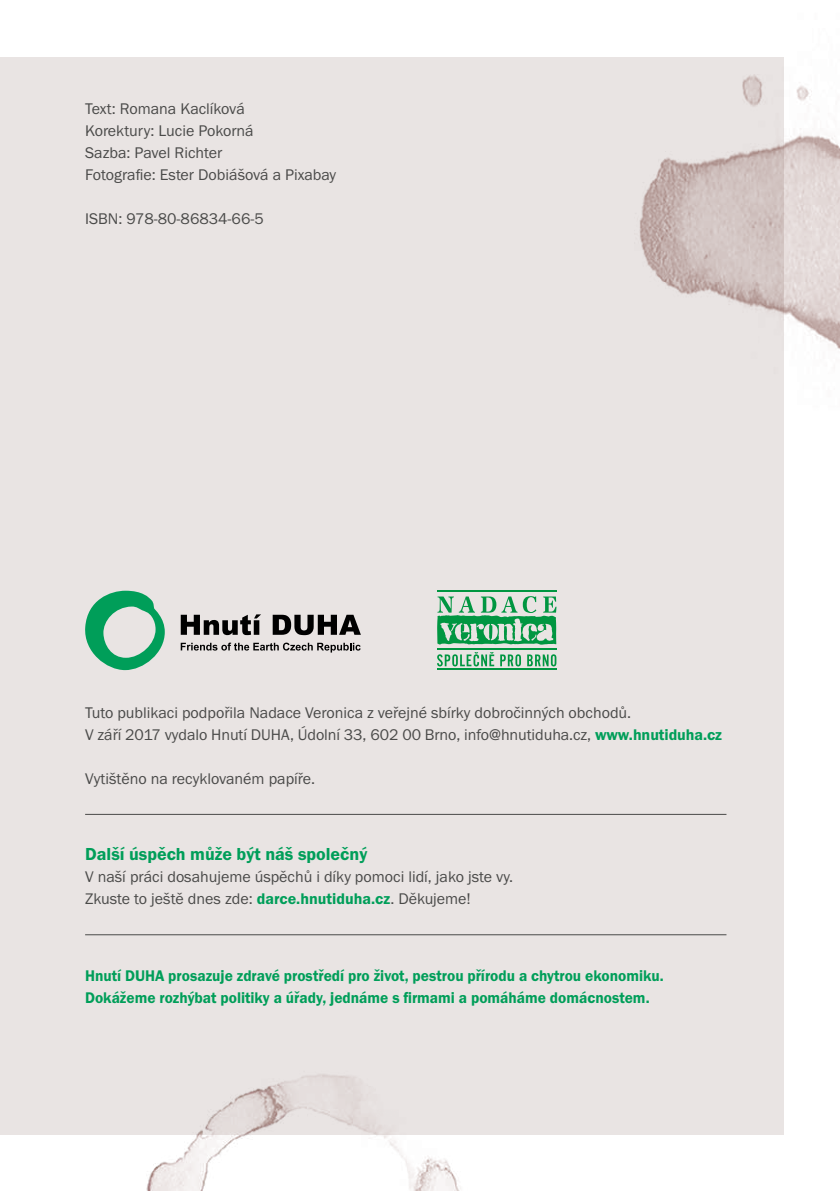
<style>
.page{position:relative;width:840px;height:1191px;background:#fff}
.page>*{position:absolute;margin:0;border:0;box-sizing:border-box;transform-origin:0 0}
.t1{font:18px "Franklin Got Itc TOT Dem";color:#009e59}
.t2{font:16px/22px "Franklin Got Itc TOT Boo";color:#4a4a49}
.t3{font:16px/22px "Franklin Got Itc TOT Dem";color:#009e59;scale:.96 1}
.s1{font-family:"Franklin Got Itc TOT Dem";color:#009e59}
</style>
<div class="page">
<div style="left:0;top:57px;width:782px;height:1077px;background:#e9e4e3"></div>
<hr style="left:85px;top:814px;width:641px;height:1px;background:#4a4a49">
<hr style="left:85px;top:934px;width:641px;height:1px;background:#4a4a49">
<svg style="left:181px;top:614px;width:80px;height:21px"></svg>
<svg style="left:272px;top:615px;width:88px;height:20px"></svg>
<svg style="left:181px;top:642px;width:179px;height:10px"></svg>
<svg style="left:85px;top:590px;width:80px;height:80px"></svg>
<svg style="left:437px;top:596px;width:119px;height:49px"></svg>
<hr style="left:437px;top:649px;width:119px;height:1px;background:#009641">
<hr style="left:437px;top:669px;width:119px;height:1px;background:#009641">
<hr style="left:437px;top:590px;width:119px;height:2px;background:#009641">
<svg style="left:437px;top:652px;width:57px;height:14px"></svg>
<svg style="left:500px;top:654px;width:20px;height:12px"></svg>
<svg style="left:527px;top:654px;width:29px;height:12px"></svg>
<img style="left:7px;top:934px;width:567px;height:257px">
<img style="left:639px;top:57px;width:200px;height:432px">
<p class="t2" style="left:85px;top:98px;width:252px">Text: Romana Kaclíková<br>Korektury: Lucie Pokorná<br>Sazba: Pavel Richter<br>Fotografie: Ester Dobiášová a Pixabay</p>
<p class="t2" style="left:85px;top:208px;width:180px">ISBN: 978-80-86834-66-5</p>
<p class="t2" style="left:85px;top:701px;width:638px">Tuto publikaci podpořila Nadace Veronica z veřejné sbírky dobročinných obchodů.<br>V září 2017 vydalo Hnutí DUHA, Údolní 33, 602 00 Brno, info@hnutiduha.cz, <span class="s1">www.hnutiduha.cz</span></p>
<p class="t2" style="left:85px;top:767px;width:231px">Vytištěno na recyklovaném papíře.</p>
<p class="t1" style="left:85px;top:844px;width:283px">Další úspěch může být náš společný</p>
<p class="t2" style="left:85px;top:866px;width:429px">V naší práci dosahujeme úspěchů i díky pomoci lidí, jako jste vy.<br>Zkuste to ještě dnes zde: <span class="s1">darce.hnutiduha.cz</span>. Děkujeme!</p>
<p class="t3" style="left:85px;top:964px;width:603px">Hnutí DUHA prosazuje zdravé prostředí pro život, pestrou přírodu a chytrou ekonomiku.<br>Dokážeme rozhýbat politiky a úřady, jednáme s firmami a pomáháme domácnostem.</p>
</div>
